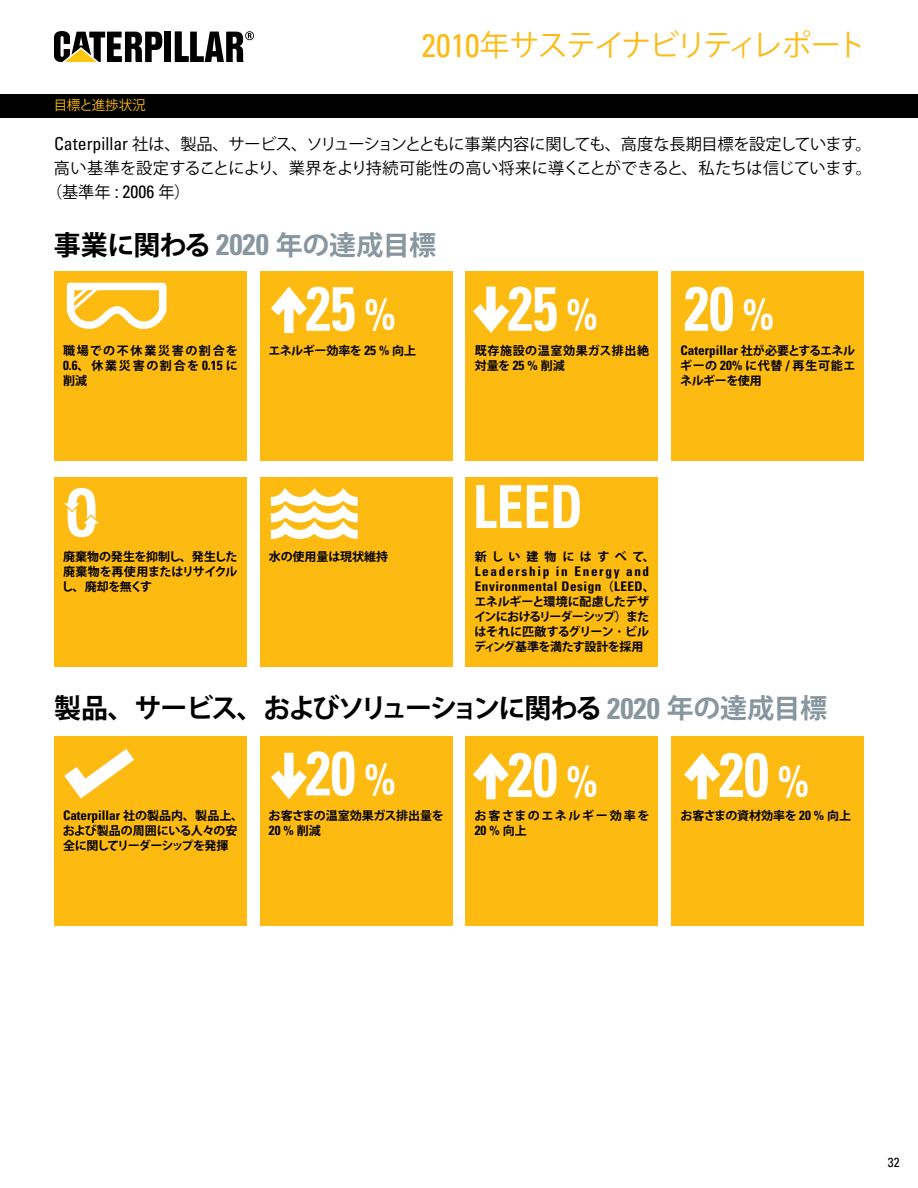
<style>
.page{position:relative;width:918px;height:1188px;background:#fff}
.page>*{position:absolute;margin:0;border:0;box-sizing:border-box;transform-origin:0 0}
.t1{font:700 condensed 62.4px "Univers LT Std";color:#fff;scale:.9 1}
.t2{font:700 condensed 59.4px "Univers LT Std";color:#fff;scale:.9 1}
.t3{font:29.7px "Koz Go Pro";letter-spacing:-.05em;color:#fdba11}
.t4{font:700 27px "Koz Go Pro";letter-spacing:-.065em;color:#000}
.t5{font:700 27px "Koz Go Pro";letter-spacing:-.03em;color:#000}
.t6{font:16.2px "Koz Go Pro";letter-spacing:-.015em;color:#000}
.t7{font:13.5px "Koz Go Pro";letter-spacing:-.01em;color:#fdba11}
.t8{font:700 condensed 13.2px/15px "Univers LT Std";letter-spacing:.035em;color:#000}
.t9{font:700 condensed 13.2px "Univers LT Std";color:#000}
.t10{font:condensed 13.2px "Univers LT Std";color:#000}
.t11{font:700 12px/15px "Koz Go Pro";letter-spacing:-.005em;color:#000;text-align:justify}
.t12{font:700 12px/15px "Koz Go Pro";letter-spacing:-.045em;color:#000}
.t13{font:700 12px/15px "Koz Go Pro";letter-spacing:-.04em;color:#000}
.t14{font:700 12px/15px "Koz Go Pro";letter-spacing:.05em;color:#000}
.t15{font:700 12px/15px "Koz Go Pro";letter-spacing:.035em;color:#000}
.t16{font:700 12px "Koz Go Pro";letter-spacing:-.035em;color:#000}
.t17{font:700 12px "Koz Go Pro";letter-spacing:.135em;color:#000}
.t18{font:700 12px "Koz Go Pro";letter-spacing:.46em;color:#000}
.s1{font-family:"Univers LT Std";font-stretch:condensed;font-size:32.7px}
.s2{font-family:"Univers LT Std";font-stretch:condensed;font-size:17.85px}
.s3{font-family:"Univers LT Std";font-stretch:condensed;font-size:29.7px;color:#87969f}
.s4{color:#87969f}
.s5{font-family:"Univers LT Std";font-stretch:condensed;font-size:13.2px}
.s6{font-size:44.55px}
.s7{font-family:"Koz Go Pro";font-stretch:normal;font-size:12px}
</style>
<div class="page">
<div style="left:0;top:94px;width:918px;height:24px;background:#000"></div>
<div style="left:260px;top:271px;width:192px;height:190px;background:#fdba11"></div>
<svg style="left:271px;top:287px;width:36px;height:46px"></svg>
<div style="left:466px;top:477px;width:192px;height:190px;background:#fdba11"></div>
<div style="left:54px;top:271px;width:192px;height:190px;background:#fdba11"></div>
<svg style="left:66px;top:282px;width:101px;height:47px"></svg>
<div style="left:54px;top:736px;width:192px;height:190px;background:#fdba11"></div>
<svg style="left:64px;top:749px;width:70px;height:50px"></svg>
<div style="left:466px;top:271px;width:192px;height:190px;background:#fdba11"></div>
<svg style="left:473px;top:287px;width:36px;height:46px"></svg>
<div style="left:260px;top:736px;width:192px;height:190px;background:#fdba11"></div>
<svg style="left:271px;top:753px;width:36px;height:46px"></svg>
<div style="left:672px;top:271px;width:192px;height:190px;background:#fdba11"></div>
<div style="left:260px;top:477px;width:192px;height:190px;background:#fdba11"></div>
<svg style="left:270px;top:492px;width:88px;height:47px"></svg>
<div style="left:54px;top:477px;width:192px;height:190px;background:#fdba11"></div>
<svg style="left:64px;top:488px;width:35px;height:49px"></svg>
<div style="left:466px;top:736px;width:192px;height:190px;background:#fdba11"></div>
<svg style="left:473px;top:753px;width:36px;height:46px"></svg>
<div style="left:672px;top:736px;width:192px;height:190px;background:#fdba11"></div>
<svg style="left:684px;top:753px;width:36px;height:46px"></svg>
<div style="left:165px;top:32px;width:6px;height:30px;background:#000"></div>
<svg style="left:54px;top:31px;width:108px;height:31px"></svg>
<svg style="left:175px;top:31px;width:79px;height:31px"></svg>
<p class="t7" style="left:54px;top:96px;width:94px">目標と進捗状況</p>
<h3 class="t3" style="left:422px;top:26px;width:446px"><span class="s1">2010</span>年サステイナビリティレポート</h3>
<h3 class="t6" style="left:54px;top:134px;width:819px"><span class="s2">Caterpillar</span> 社は、製品、サービス、ソリューションとともに事業内容に関しても、高度な長期目標を設定しています。</h3>
<h3 class="t6" style="left:54px;top:158px;width:820px">高い基準を設定することにより、業界をより持続可能性の高い将来に導くことができると、私たちは信じています。</h3>
<h3 class="t6" style="left:46px;top:182px;width:146px">（基準年 <span class="s2">: 2006</span> 年）</h3>
<h3 class="t5" style="left:54px;top:227px;width:384px">事業に関わる <span class="s3">2020</span> <span class="s4">年の達成目標</span></h3>
<p class="t11" style="left:63px;top:344px;width:176px">職場での不休業災害の割合を<span class="s5">0.6</span>、休業災害の割合を <span class="s5">0.15</span> に削減</p>
<h1 class="t1" style="left:306px;top:270px;width:101px">25 <span class="s6">%</span></h1>
<p class="t16" style="left:269px;top:343px;width:149px">エネルギー効率を <span class="s5">25 %</span> 向上</p>
<h1 class="t1" style="left:508px;top:270px;width:101px">25 <span class="s6">%</span></h1>
<p class="t14" style="left:475px;top:344px;width:176px">既存施設の温室効果ガス排出絶対量を <span class="s5">25 %</span> 削減</p>
<h1 class="t1" style="left:684px;top:270px;width:101px">20 <span class="s6">%</span></h1>
<p class="t9" style="left:681px;top:342px;width:176px">Caterpillar <span class="s7">社が必要とするエネル</span></p>
<p class="t15" style="left:680px;top:359px;width:177px">ギーの <span class="s5">20%</span> に代替 <span class="s5">/</span> 再生可能エネルギーを使用</p>
<p class="t11" style="left:63px;top:550px;width:176px">廃棄物の発生を抑制し、発生した</p>
<p class="t11" style="left:269px;top:550px;width:121px">水の使用量は現状維持</p>
<p class="t13" style="left:62px;top:565px;width:177px">廃棄物を再使用またはリサイクルし、廃却を無くす</p>
<h2 class="t2" style="left:473px;top:470px;width:124px">LEED</h2>
<p class="t18" style="left:475px;top:549px;width:182px">新しい建物にはすべて、</p>
<p class="t8" style="left:475px;top:564px;width:182px">Leadership in Energy and<br>Environmental Design<span class="s7">（</span>LEED<span class="s7">、</span></p>
<p class="t11" style="left:474px;top:595px;width:177px">エネルギーと環境に配慮したデザインにおけるリーダーシップ）またはそれに匹敵するグリーン･ビルディング基準を満たす設計を採用</p>
<h3 class="t4" style="left:54px;top:691px;width:775px">製品、サービス、およびソリューションに関わる <span class="s3">2020</span> <span class="s4">年の達成目標</span></h3>
<p class="t9" style="left:63px;top:808px;width:182px">Caterpillar <span class="s7">社の製品内、製品上、</span></p>
<p class="t12" style="left:63px;top:824px;width:176px">および製品の周囲にいる人々の安全に関してリーダーシップを発揮</p>
<h1 class="t1" style="left:306px;top:735px;width:101px">20 <span class="s6">%</span></h1>
<p class="t11" style="left:269px;top:809px;width:177px">お客さまの温室効果ガス排出量を</p>
<p class="t8" style="left:269px;top:823px;width:53px">20 % <span class="s7">削減</span></p>
<h1 class="t1" style="left:508px;top:736px;width:101px">20 <span class="s6">%</span></h1>
<p class="t17" style="left:475px;top:808px;width:177px">お客さまのエネルギー効率を</p>
<p class="t8" style="left:475px;top:823px;width:53px">20 % <span class="s7">向上</span></p>
<h1 class="t1" style="left:719px;top:736px;width:101px">20 <span class="s6">%</span></h1>
<p class="t11" style="left:680px;top:809px;width:172px">お客さまの資材効率を <span class="s5">20 %</span> 向上</p>
<p class="t10" style="left:888px;top:1154px;width:13px">32</p>
</div>
